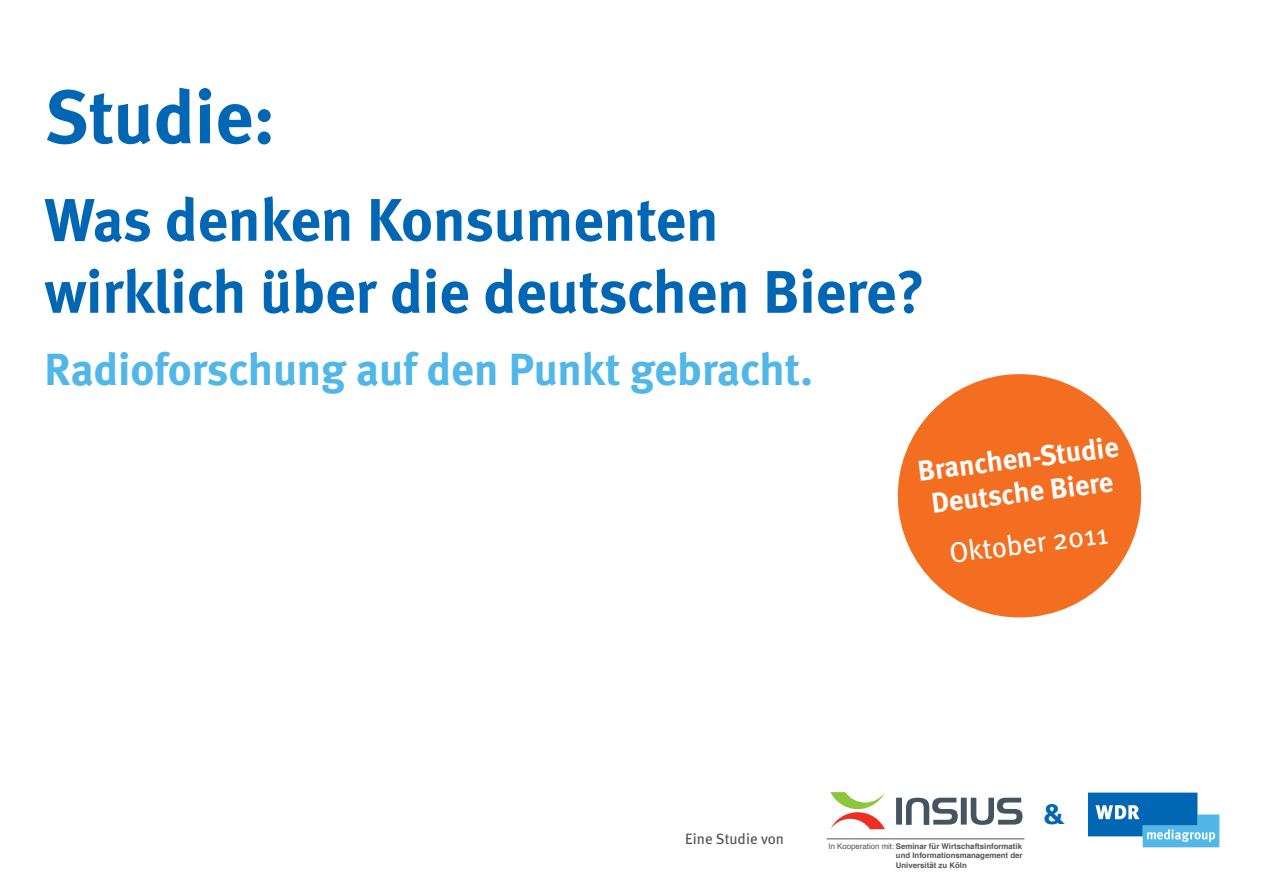
<style>
.page{position:relative;width:1263px;height:893px;background:#fff}
.page>*{position:absolute;margin:0;border:0;box-sizing:border-box;transform-origin:0 0}
.t1{font:700 75px "Meta";color:#0166b3}
.t2{font:700 60px/72px "Meta";color:#0166b3}
.t3{font:700 45px "Meta";letter-spacing:-.005em;color:#50b7e8}
.t4{font:700 30px "Meta";color:#0166b3}
.t5{font:700 28.5px/34.2px "Meta";color:#fff;text-align:center}
.t6{font:28.5px "Meta";color:#fff}
.t7{font:15px "Meta";letter-spacing:.005em;color:#505356}
.t8{font:700 7.8px/9.4px "Helvetica";color:#505356;text-align:justify}
.s1{font-weight:400}
</style>
<div class="page">
<hr style="left:827px;top:838px;width:197px;height:1px;background:#505356">
<svg style="left:830px;top:792px;width:55px;height:37px"></svg>
<svg style="left:896px;top:798px;width:126px;height:27px"></svg>
<svg style="left:1088px;top:793px;width:131px;height:54px"></svg>
<svg style="left:897px;top:374px;width:245px;height:244px;fill:#f36e21"></svg>
<h1 class="t1" style="left:45px;top:73px;width:232px">Studie:</h1>
<h2 class="t2" style="left:45px;top:183px;width:882px">Was denken Konsumenten wirklich über die deutschen Biere?</h2>
<h3 class="t3" style="left:45px;top:342px;width:770px">Radioforschung auf den Punkt gebracht.</h3>
<h3 class="t5" style="left:916px;top:453px;width:204px;rotate:-7deg">Branchen-Studie<br>Deutsche Biere</h3>
<h3 class="t6" style="left:947px;top:536px;width:161px;rotate:-7deg">Oktober 2011</h3>
<h3 class="t7" style="left:685px;top:830px;width:100px">Eine Studie von</h3>
<p class="t8" style="left:896px;top:842px;width:128px;text-indent:-67px"><span class="s1">In Kooperation mit:</span> Seminar für Wirtschaftsinformatik und Informationsmanagement der Universität zu Köln</p>
<h3 class="t4" style="left:1043px;top:795px;width:23px">&amp;</h3>
</div>
